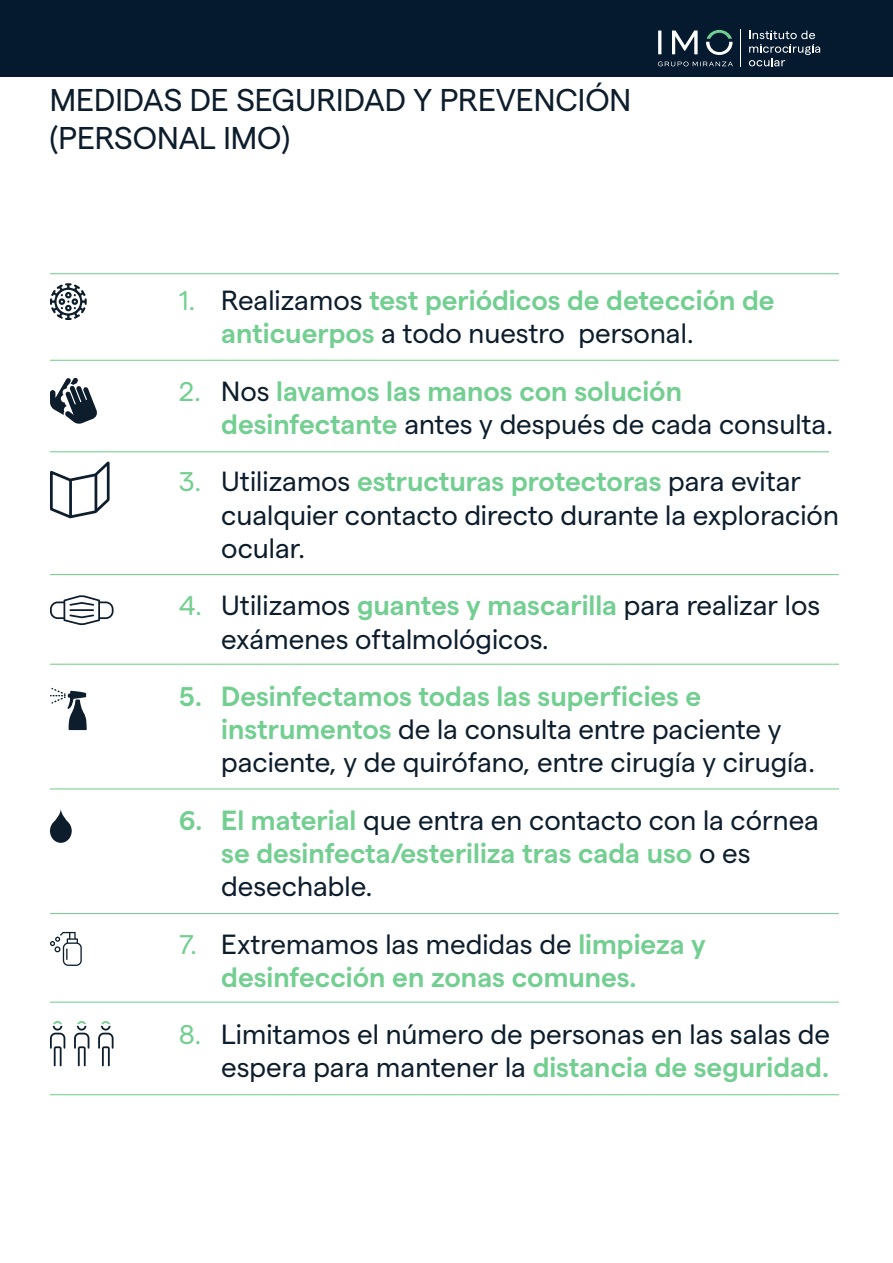
<style>
.page{position:relative;width:893px;height:1263px;background:#fff}
.page>*{position:absolute;margin:0;border:0;box-sizing:border-box;transform-origin:0 0}
.t1{font:31.5px/37.8px "Matter";color:#0d1d2c}
.t2{font:27.75px/33.3px "Matter";color:#0d1d2c}
.t3{font:600 27.75px/33.3px "Matter";color:#73cf91}
.s1{font-weight:400;font-size:27px}
.s2{font-weight:400;color:#0d1d2c}
.s3{font-size:27px;color:#73cf91}
.s4{font-weight:600;color:#73cf91}
.s5{font-weight:600;font-size:27px;color:#73cf91}
.s6{font-size:27px}
</style>
<div class="page">
<div style="left:0;top:0;width:893px;height:77px;background:#051a2e"></div>
<svg style="left:706px;top:30px;width:27px;height:25px"></svg>
<svg style="left:672px;top:31px;width:26px;height:23px"></svg>
<hr style="left:658px;top:31px;width:3px;height:23px;background:#fff">
<svg style="left:749px;top:30px;width:71px;height:36px"></svg>
<svg style="left:658px;top:61px;width:75px;height:5px"></svg>
<hr style="left:740px;top:30px;width:1px;height:37px;background:#fff">
<svg style="left:50px;top:1021px;width:15px;height:45px"></svg>
<svg style="left:74px;top:1021px;width:15px;height:45px"></svg>
<svg style="left:98px;top:1021px;width:16px;height:45px"></svg>
<svg style="left:50px;top:595px;width:64px;height:30px"></svg>
<svg style="left:50px;top:688px;width:37px;height:42px"></svg>
<hr style="left:50px;top:451px;width:779px;height:1px;background:#73cf91">
<hr style="left:50px;top:360px;width:789px;height:1px;background:#73cf91">
<hr style="left:50px;top:574px;width:789px;height:1px;background:#73cf91">
<hr style="left:50px;top:664px;width:789px;height:1px;background:#73cf91">
<hr style="left:50px;top:913px;width:789px;height:1px;background:#73cf91">
<hr style="left:50px;top:788px;width:789px;height:1px;background:#73cf91">
<hr style="left:50px;top:1001px;width:789px;height:2px;background:#73cf91">
<hr style="left:50px;top:1094px;width:789px;height:1px;background:#73cf91">
<hr style="left:50px;top:273px;width:789px;height:1px;background:#73cf91">
<svg style="left:50px;top:283px;width:37px;height:37px"></svg>
<svg style="left:50px;top:378px;width:47px;height:46px"></svg>
<svg style="left:50px;top:932px;width:32px;height:34px"></svg>
<svg style="left:50px;top:809px;width:22px;height:34px"></svg>
<svg style="left:50px;top:461px;width:60px;height:58px"></svg>
<hr style="left:69px;top:480px;width:3px;height:37px;background:#0d1d2c">
<hr style="left:95px;top:475px;width:2px;height:36px;background:#0d1d2c">
<p class="t1" style="left:50px;top:79px;width:583px">MEDIDAS DE SEGURIDAD Y PREVENCIÓN (PERSONAL IMO)</p>
<p class="t3" style="left:221px;top:281px;width:555px;text-indent:-42px"><span class="s1">1.</span> <span class="s2">Realizamos</span> test periódicos de detección de anticuerpos <span class="s2">a todo nuestro personal.</span></p>
<p class="t3" style="left:221px;top:372px;width:614px;text-indent:-42px"><span class="s1">2.</span> <span class="s2">Nos</span> lavamos las manos con solución desinfectante <span class="s2">antes y después de cada consulta.</span></p>
<p class="t2" style="left:221px;top:463px;width:619px;text-indent:-42px"><span class="s3">3.</span> Utilizamos <span class="s4">estructuras protectoras</span> para evitar cualquier contacto directo durante la exploración ocular.</p>
<p class="t2" style="left:221px;top:587px;width:600px;text-indent:-42px"><span class="s3">4.</span> Utilizamos <span class="s4">guantes y mascarilla</span> para realizar los exámenes oftalmológicos.</p>
<p class="t2" style="left:221px;top:677px;width:595px;text-indent:-42px"><span class="s5">5.</span> <span class="s4">Desinfectamos todas las superficies e instrumentos</span> de la consulta entre paciente y paciente, y de quirófano, entre cirugía y cirugía.</p>
<p class="t3" style="left:221px;top:801px;width:599px;text-indent:-42px"><span class="s6">6.</span> El material <span class="s2">que entra en contacto con la córnea </span>se desinfecta/esteriliza tras cada uso <span class="s2">o es desechable.</span></p>
<p class="t3" style="left:221px;top:925px;width:486px;text-indent:-42px"><span class="s1">7.</span> <span class="s2">Extremamos las medidas de</span> limpieza y desinfección en zonas comunes.</p>
<p class="t2" style="left:179px;top:1015px;width:653px;text-align:right"><span class="s3">8.</span> Limitamos el número de personas en las salas de espera para mantener la <span class="s4">distancia de seguridad.</span></p>
</div>
